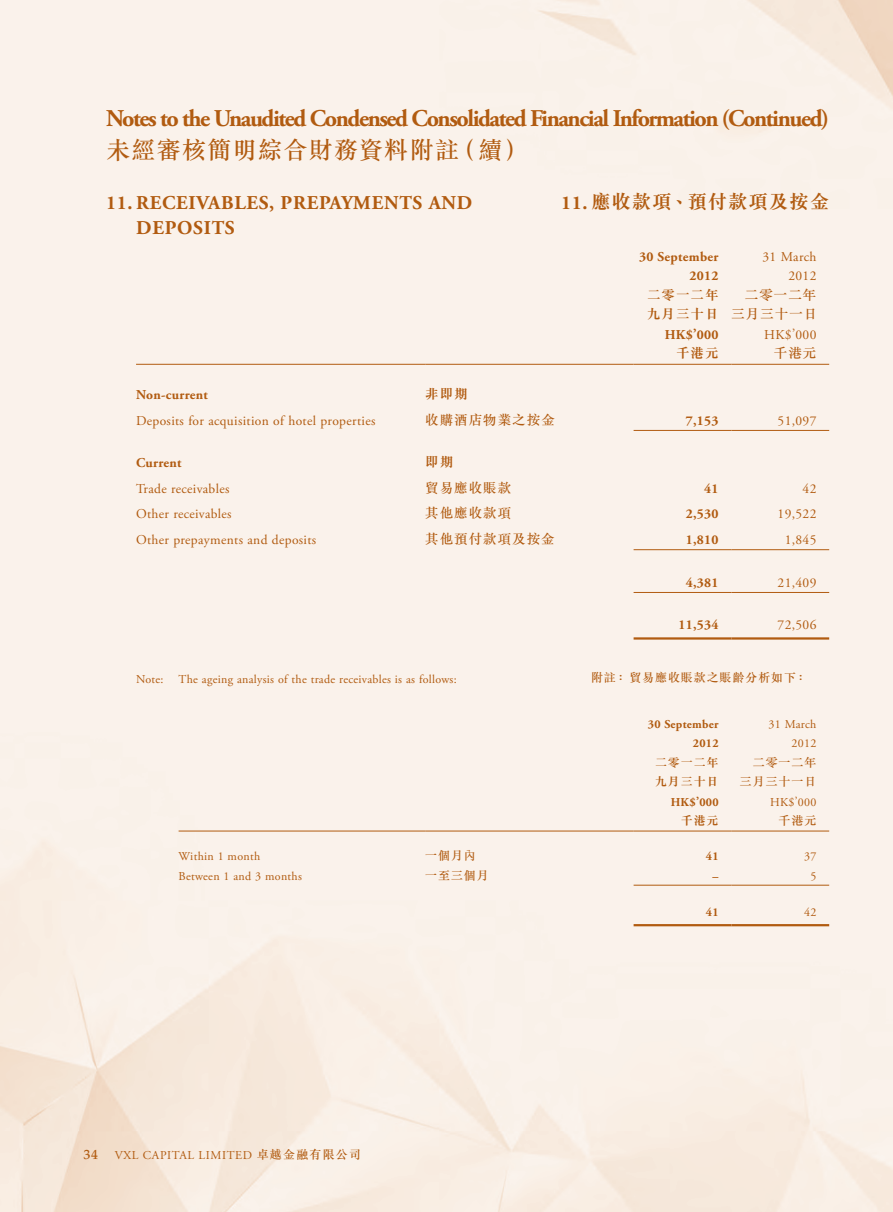
<style>
.page{position:relative;width:893px;height:1212px;background:#fff}
.page>*{position:absolute;margin:0;border:0;box-sizing:border-box;transform-origin:0 0}
.t1{font:700 24px "Adobe Garamond Pro";letter-spacing:-.06em;color:#b15b10}
.t2{font:500 24px "M Sung HK";letter-spacing:.055em;color:#b15b10}
.Heading_1{font:700 19.5px/25.5px "Adobe Garamond Pro";letter-spacing:.04em;color:#b15b10}
.C_Heading_1{font:700 19.5px "M Sung HK";letter-spacing:.045em;color:#b15b10}
.Body_Text{font:13.5px "Adobe Garamond Pro";letter-spacing:.025em;color:#b15b10}
.Body_Text-2{font:700 13.5px "Adobe Garamond Pro";letter-spacing:.025em;color:#b15b10}
.Body_Text-3{font:500 13.5px "M Sung HK";letter-spacing:.075em;color:#b15b10}
.Body_Text-4{font:700 13.5px "M Sung HK";letter-spacing:.075em;color:#b15b10}
.t3{font:500 13.5px "Palatino LT Std";color:#b15b10}
.Notes{font:12px "Adobe Garamond Pro";letter-spacing:.025em;color:#b15b10}
.Body_Text-5{font:12px "Adobe Garamond Pro";letter-spacing:.025em;color:#b15b10}
.Body_Text-6{font:700 12px "Adobe Garamond Pro";letter-spacing:.025em;color:#b15b10}
.Body_Text-7{font:500 12px "M Sung HK";letter-spacing:.075em;color:#b15b10}
.Notes-2{font:500 12px "M Sung HK";letter-spacing:.075em;color:#b15b10}
.Body_Text-8{font:700 12px "M Sung HK";letter-spacing:.075em;color:#b15b10}
.s1{font-family:"Adobe Garamond Pro"}
.s2{font-family:"M Sung HK";font-weight:500}
</style>
<div class="page">
<hr style="left:136px;top:364px;width:289px;height:1px;background:#b15b10">
<hr style="left:425px;top:364px;width:209px;height:1px;background:#b15b10">
<hr style="left:634px;top:364px;width:97px;height:1px;background:#b15b10">
<hr style="left:731px;top:364px;width:98px;height:1px;background:#b15b10">
<hr style="left:634px;top:430px;width:97px;height:1px;background:#b15b10">
<hr style="left:731px;top:430px;width:98px;height:1px;background:#b15b10">
<hr style="left:634px;top:549px;width:97px;height:1px;background:#b15b10">
<hr style="left:731px;top:549px;width:98px;height:1px;background:#b15b10">
<hr style="left:634px;top:592px;width:97px;height:1px;background:#b15b10">
<hr style="left:731px;top:592px;width:98px;height:1px;background:#b15b10">
<hr style="left:634px;top:637px;width:97px;height:3px;background:#b15b10">
<hr style="left:731px;top:637px;width:98px;height:3px;background:#b15b10">
<hr style="left:179px;top:831px;width:246px;height:1px;background:#b15b10">
<hr style="left:425px;top:831px;width:209px;height:1px;background:#b15b10">
<hr style="left:634px;top:831px;width:97px;height:1px;background:#b15b10">
<hr style="left:731px;top:831px;width:98px;height:1px;background:#b15b10">
<hr style="left:634px;top:885px;width:97px;height:1px;background:#b15b10">
<hr style="left:731px;top:885px;width:98px;height:1px;background:#b15b10">
<hr style="left:634px;top:924px;width:97px;height:2px;background:#b15b10">
<hr style="left:731px;top:924px;width:98px;height:2px;background:#b15b10">
<h1 class="t1" style="left:106px;top:104px;width:724px">Notes to the Unaudited Condensed Consolidated Financial Information (Continued)</h1>
<h1 class="t2" style="left:106px;top:133px;width:423px">未經審核簡明綜合財務資料附註（續）</h1>
<p class="C_Heading_1" style="left:561px;top:192px;width:269px"><span class="s1">11.</span> 應收款項、預付款項及按金</p>
<p class="Heading_1" style="left:136px;top:190px;width:338px;text-indent:-30px">11. RECEIVABLES, PREPAYMENTS AND<br>DEPOSITS</p>
<p class="Body_Text-2" style="left:639px;top:249px;width:81px">30 September</p>
<p class="Body_Text-2" style="left:690px;top:268px;width:31px">2012</p>
<p class="Body_Text-4" style="left:647px;top:288px;width:73px">二零一二年</p>
<p class="Body_Text-4" style="left:647px;top:308px;width:73px">九月三十日</p>
<p class="Body_Text" style="left:762px;top:249px;width:55px">31 March</p>
<p class="Body_Text" style="left:788px;top:268px;width:30px">2012</p>
<p class="Body_Text-3" style="left:745px;top:286px;width:73px">二零一二年</p>
<p class="Body_Text-3" style="left:731px;top:305px;width:88px">三月三十一日</p>
<p class="Body_Text-2" style="left:665px;top:327px;width:55px">HK$’000</p>
<p class="Body_Text" style="left:764px;top:326px;width:54px">HK$’000</p>
<p class="Body_Text-4" style="left:676px;top:347px;width:44px">千港元</p>
<p class="Body_Text-3" style="left:774px;top:344px;width:44px">千港元</p>
<p class="Body_Text-2" style="left:136px;top:387px;width:73px">Non-current</p>
<p class="Body_Text-4" style="left:425px;top:387px;width:44px">非即期</p>
<p class="Body_Text" style="left:136px;top:412px;width:241px">Deposits for acquisition of hotel properties</p>
<p class="Body_Text-3" style="left:425px;top:410px;width:131px">收購酒店物業之按金</p>
<p class="Body_Text-2" style="left:686px;top:412px;width:34px">7,153</p>
<p class="Body_Text" style="left:778px;top:412px;width:40px">51,097</p>
<p class="Body_Text-2" style="left:136px;top:455px;width:47px">Current</p>
<p class="Body_Text-4" style="left:425px;top:456px;width:29px">即期</p>
<p class="Body_Text" style="left:136px;top:480px;width:95px">Trade receivables</p>
<p class="Body_Text-3" style="left:425px;top:478px;width:88px">貿易應收賬款</p>
<p class="Body_Text-2" style="left:704px;top:481px;width:16px">41</p>
<p class="Body_Text" style="left:803px;top:480px;width:15px">42</p>
<p class="Body_Text" style="left:136px;top:506px;width:97px">Other receivables</p>
<p class="Body_Text-3" style="left:425px;top:504px;width:88px">其他應收款項</p>
<p class="Body_Text-2" style="left:686px;top:506px;width:34px">2,530</p>
<p class="Body_Text" style="left:778px;top:506px;width:40px">19,522</p>
<p class="Body_Text" style="left:136px;top:531px;width:182px">Other prepayments and deposits</p>
<p class="Body_Text-3" style="left:425px;top:529px;width:131px">其他預付款項及按金</p>
<p class="Body_Text-2" style="left:686px;top:532px;width:34px">1,810</p>
<p class="Body_Text" style="left:785px;top:531px;width:33px">1,845</p>
<p class="Body_Text-2" style="left:686px;top:574px;width:34px">4,381</p>
<p class="Body_Text" style="left:778px;top:574px;width:40px">21,409</p>
<p class="Body_Text-2" style="left:678px;top:617px;width:42px">11,534</p>
<p class="Body_Text" style="left:778px;top:617px;width:40px">72,506</p>
<p class="Notes" style="left:136px;top:672px;width:29px">Note:</p>
<p class="Notes" style="left:179px;top:672px;width:280px">The ageing analysis of the trade receivables is as follows:</p>
<p class="Notes-2" style="left:591px;top:669px;width:217px">附註：貿易應收賬款之賬齡分析如下：</p>
<p class="Body_Text-6" style="left:648px;top:717px;width:72px">30 September</p>
<p class="Body_Text-6" style="left:693px;top:736px;width:27px">2012</p>
<p class="Body_Text-8" style="left:655px;top:756px;width:65px">二零一二年</p>
<p class="Body_Text-8" style="left:655px;top:776px;width:65px">九月三十日</p>
<p class="Body_Text-5" style="left:768px;top:717px;width:49px">31 March</p>
<p class="Body_Text-5" style="left:791px;top:736px;width:26px">2012</p>
<p class="Body_Text-7" style="left:753px;top:754px;width:65px">二零一二年</p>
<p class="Body_Text-7" style="left:740px;top:773px;width:78px">三月三十一日</p>
<p class="Body_Text-6" style="left:671px;top:795px;width:49px">HK$’000</p>
<p class="Body_Text-5" style="left:770px;top:795px;width:48px">HK$’000</p>
<p class="Body_Text-8" style="left:681px;top:815px;width:39px">千港元</p>
<p class="Body_Text-7" style="left:779px;top:812px;width:39px">千港元</p>
<p class="Body_Text-5" style="left:179px;top:849px;width:83px">Within 1 month</p>
<p class="Body_Text-7" style="left:425px;top:847px;width:52px">一個月內</p>
<p class="Body_Text-6" style="left:706px;top:849px;width:14px">41</p>
<p class="Body_Text-5" style="left:804px;top:849px;width:14px">37</p>
<p class="Body_Text-5" style="left:179px;top:868px;width:125px">Between 1 and 3 months</p>
<p class="Body_Text-7" style="left:425px;top:867px;width:65px">一至三個月</p>
<p class="Body_Text-6" style="left:713px;top:869px;width:7px">–</p>
<p class="Body_Text-5" style="left:810px;top:868px;width:7px">5</p>
<p class="Body_Text-6" style="left:706px;top:905px;width:14px">41</p>
<p class="Body_Text-5" style="left:804px;top:905px;width:14px">42</p>
<p class="t3" style="left:84px;top:1147px;width:15px">34</p>
<p class="Notes" style="left:115px;top:1148px;width:248px">VXL CAPITAL LIMITED <span class="s2">卓越金融有限公司</span></p>
</div>
